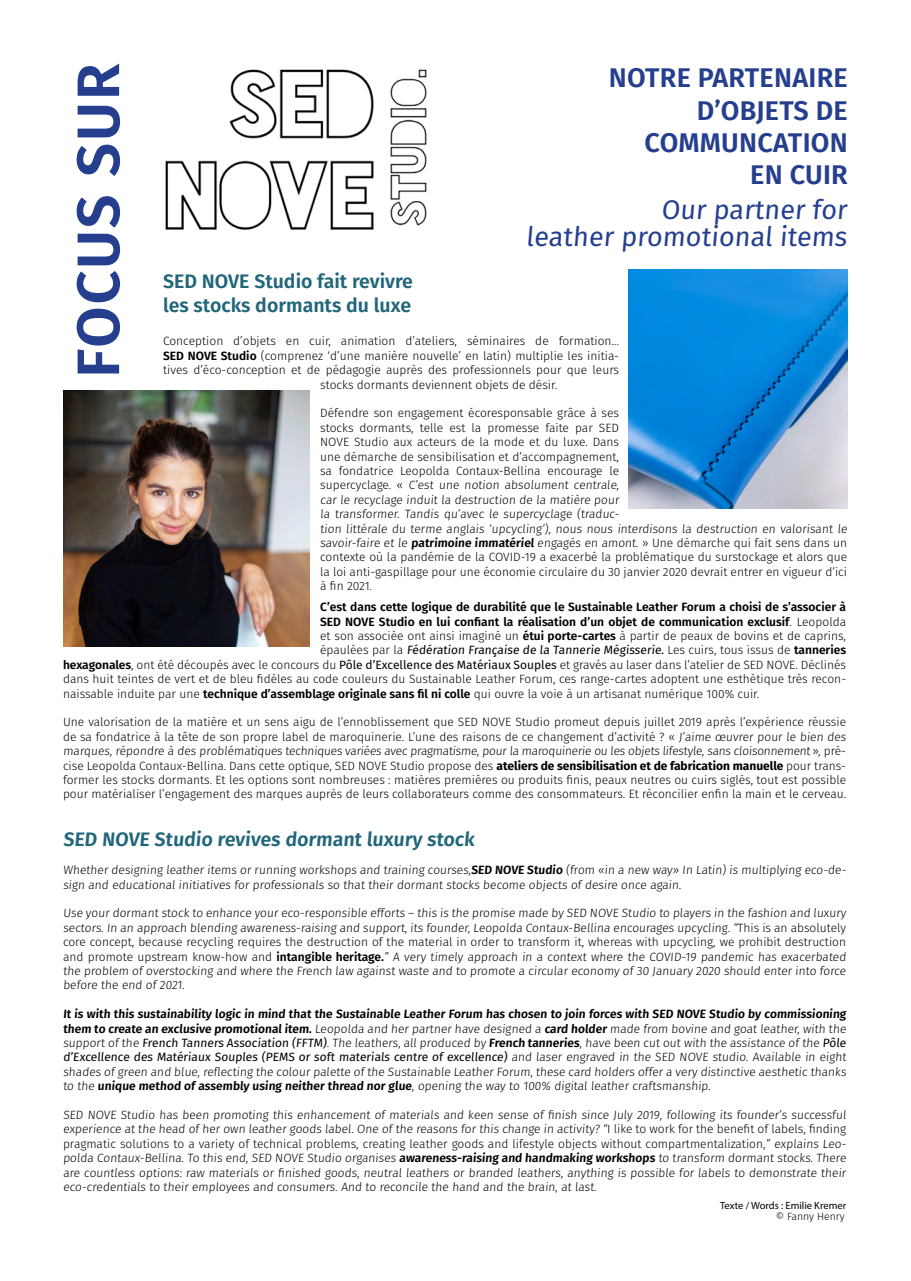
<style>
.page{position:relative;width:911px;height:1281px;background:#fff}
.page>*{position:absolute;margin:0;border:0;box-sizing:border-box;transform-origin:0 0}
.t1{font:600 60px "Fira Sans";letter-spacing:.025em;color:#253f8e}
.t2{font:600 27px "Fira Sans";letter-spacing:.01em;color:#253f8e}
.t3{font:27px "Fira Sans";color:#253f8e}
.t4{font:600 19.5px "Fira Sans";color:#22667a}
.t5{font:300 12px/14.4px "Fira Sans";color:#000}
.t6{font:600 12px "Fira Sans";color:#000}
.t7{font:12px "Fira Sans";color:#000}
.t8{font:10.5px "Myriad Pro";color:#000}
.t9{font:300 10.5px "Fira Sans";color:#000}
.s1{font-weight:600}
.s2{font-weight:300}
.s3{font-weight:400}
.s4{font-weight:700}
</style>
<div class="page">
<img style="left:63px;top:390px;width:247px;height:257px">
<img style="left:629px;top:269px;width:219px;height:239px">
<img style="left:165px;top:69px;width:262px;height:161px">
<p class="t1" style="left:49px;top:378px;width:316px;rotate:-90deg">FOCUS SUR</p>
<p class="t2" style="left:609px;top:56px;width:240px">NOTRE PARTENAIRE</p>
<p class="t2" style="left:697px;top:88px;width:153px">D’OBJETS DE</p>
<p class="t2" style="left:645px;top:120px;width:205px">COMMUNCATION</p>
<p class="t2" style="left:750px;top:153px;width:99px">EN CUIR</p>
<p class="t3" style="left:661px;top:189px;width:191px">Our partner for</p>
<p class="t3" style="left:526px;top:216px;width:326px">leather promotional items</p>
<p class="t4" style="left:163px;top:266px;width:251px">SED NOVE Studio fait revivre</p>
<p class="t4" style="left:163px;top:289px;width:249px">les stocks dormants du luxe</p>
<p class="t5" style="left:163px;top:334px;width:458px">Conception d’objets en cuir, animation d’ateliers, séminaires de formation…</p>
<p class="t5" style="left:163px;top:348px;width:457px"><span class="s1">SED NOVE Studio</span> (comprenez ‘d’une manière nouvelle’ en latin) multiplie les initia-</p>
<p class="t5" style="left:163px;top:363px;width:458px">tives d’éco-conception et de pédagogie auprès des professionnels pour que leurs</p>
<p class="t5" style="left:320px;top:377px;width:238px">stocks dormants deviennent objets de désir.</p>
<p class="t5" style="left:320px;top:406px;width:530px">Défendre son engagement écoresponsable grâce à ses<br>stocks dormants, telle est la promesse faite par SED<br>NOVE Studio aux acteurs de la mode et du luxe. Dans<br>une démarche de sensibilisation et d’accompagnement,<br>sa fondatrice Leopolda Contaux-Bellina encourage le<br>supercyclage. « C’est une notion absolument centrale,<br>car le recyclage induit la destruction de la matière pour<br>la transformer. Tandis qu’avec le supercyclage (traduc-<br>tion littérale du terme anglais ‘upcycling’), nous nous interdisons la destruction en valorisant le savoir-faire et le <span class="s1">patrimoine immatériel</span> engagés en amont. » Une démarche qui fait sens dans un contexte où la pandémie de la COVID-19 a exacerbé la problématique du surstockage et alors que la loi anti-gaspillage pour une économie circulaire du 30 janvier 2020 devrait entrer en vigueur d’ici à fin 2021.</p>
<p class="t6" style="left:320px;top:597px;width:527px">C’est dans cette logique de durabilité que le Sustainable Leather Forum a choisi de s’associer à</p>
<p class="t6" style="left:320px;top:612px;width:527px">SED NOVE Studio en lui confiant la réalisation d’un objet de communication exclusif<span class="s2">. Leopolda</span></p>
<p class="t5" style="left:320px;top:629px;width:527px">et son associée ont ainsi imaginé un <span class="s1">étui porte-cartes</span> à partir de peaux de bovins et de caprins,</p>
<p class="t7" style="left:320px;top:641px;width:527px"><span class="s2">épaulées par la</span> Fédération Française de la Tannerie Mégisserie. <span class="s2">Les cuirs, tous issus de</span> <span class="s1">tanneries</span></p>
<p class="t5" style="left:63px;top:657px;width:785px"><span class="s1">hexagonales</span>, ont été découpés avec le concours du <span class="s3">Pôle d’Excellence des Matériaux Souples</span> et gravés au laser dans l’atelier de SED NOVE. Déclinés</p>
<p class="t5" style="left:63px;top:672px;width:785px">dans huit teintes de vert et de bleu fidèles au code couleurs du Sustainable Leather Forum, ces range-cartes adoptent une esthétique très recon-</p>
<p class="t5" style="left:63px;top:686px;width:698px">naissable induite par une <span class="s1">technique d’assemblage originale sans fil ni colle</span> qui ouvre la voie à un artisanat numérique 100% cuir.</p>
<p class="t5" style="left:63px;top:715px;width:786px">Une valorisation de la matière et un sens aigu de l’ennoblissement que SED NOVE Studio promeut depuis juillet 2019 après l’expérience réussie de sa fondatrice à la tête de son propre label de maroquinerie. L’une des raisons de ce changement d’activité ? « J’aime œuvrer pour le bien des marques, répondre à des problématiques techniques variées avec pragmatisme, pour la maroquinerie ou les objets lifestyle, sans cloisonnement », pré&shy;cise Leopolda Contaux-Bellina. Dans cette optique, SED NOVE Studio propose des <span class="s4">ateliers de sensibilisation et de fabrication manuelle</span> pour trans&shy;former les stocks dormants. Et les options sont nombreuses : matières premières ou produits finis, peaux neutres ou cuirs siglés, tout est possible pour matérialiser l’engagement des marques auprès de leurs collaborateurs comme des consommateurs. Et réconcilier enfin la main et le cerveau.</p>
<p class="t4" style="left:63px;top:823px;width:416px">SED NOVE Studio revives dormant luxury stock</p>
<p class="t5" style="left:63px;top:863px;width:786px">Whether designing leather items or running workshops and training courses,<span class="s1">SED NOVE Studio</span> (from «in a new way» In Latin) is multiplying eco-de&shy;sign and educational initiatives for professionals so that their dormant stocks become objects of desire once again.</p>
<p class="t5" style="left:63px;top:906px;width:786px">Use your dormant stock to enhance your eco-responsible efforts – this is the promise made by SED NOVE Studio to players in the fashion and luxury sectors. In an approach blending awareness-raising and support, its founder, Leopolda Contaux-Bellina encourages upcycling. “This is an absolutely core concept, because recycling requires the destruction of the material in order to transform it, whereas with upcycling, we prohibit destruction and promote upstream know-how and <span class="s1">intangible heritage.</span>” A very timely approach in a context where the COVID-19 pandemic has exacerbated the problem of overstocking and where the French law against waste and to promote a circular economy of 30 January 2020 should enter into force before the end of 2021.</p>
<p class="t5" style="left:63px;top:1007px;width:786px;text-align:justify"><span class="s1">It is with this sustainability logic in mind that the Sustainable Leather Forum has chosen to join forces with SED NOVE Studio by commissioning them to create an exclusive promotional item.</span> Leopolda and her partner have designed a <span class="s1">card holder</span> made from bovine and goat leather, with the support of the <span class="s3">French Tanners Association (FFTM)</span>. The leathers, all produced by <span class="s1">French tanneries</span>, have been cut out with the assistance of the <span class="s3">Pôle d’Excellence des Matériaux Souples (PEMS or soft materials centre of excellence)</span> and laser engraved in the SED NOVE studio. Available in eight shades of green and blue, reflecting the colour palette of the Sustainable Leather Forum, these card holders offer a very distinctive aesthetic thanks to the <span class="s1">unique method of assembly using neither thread nor glue</span>, opening the way to 100% digital leather craftsmanship.</p>
<p class="t5" style="left:63px;top:1107px;width:786px">SED NOVE Studio has been promoting this enhancement of materials and keen sense of finish since July 2019, following its founder’s successful experience at the head of her own leather goods label. One of the reasons for this change in activity? “I like to work for the benefit of labels, finding pragmatic solutions to a variety of technical problems, creating leather goods and lifestyle objects without compartmentalization,” explains Leo&shy;polda Contaux-Bellina. To this end, SED NOVE Studio organises <span class="s1">awareness-raising and handmaking workshops</span> to transform dormant stocks. There are countless options: raw materials or finished goods, neutral leathers or branded leathers, anything is possible for labels to demonstrate their eco-credentials to their employees and consumers. And to reconcile the hand and the brain, at last.</p>
<p class="t9" style="left:776px;top:1209px;width:71px">© Fanny Henry</p>
<p class="t8" style="left:720px;top:1199px;width:128px">Texte / Words : Emilie Kremer</p>
</div>
